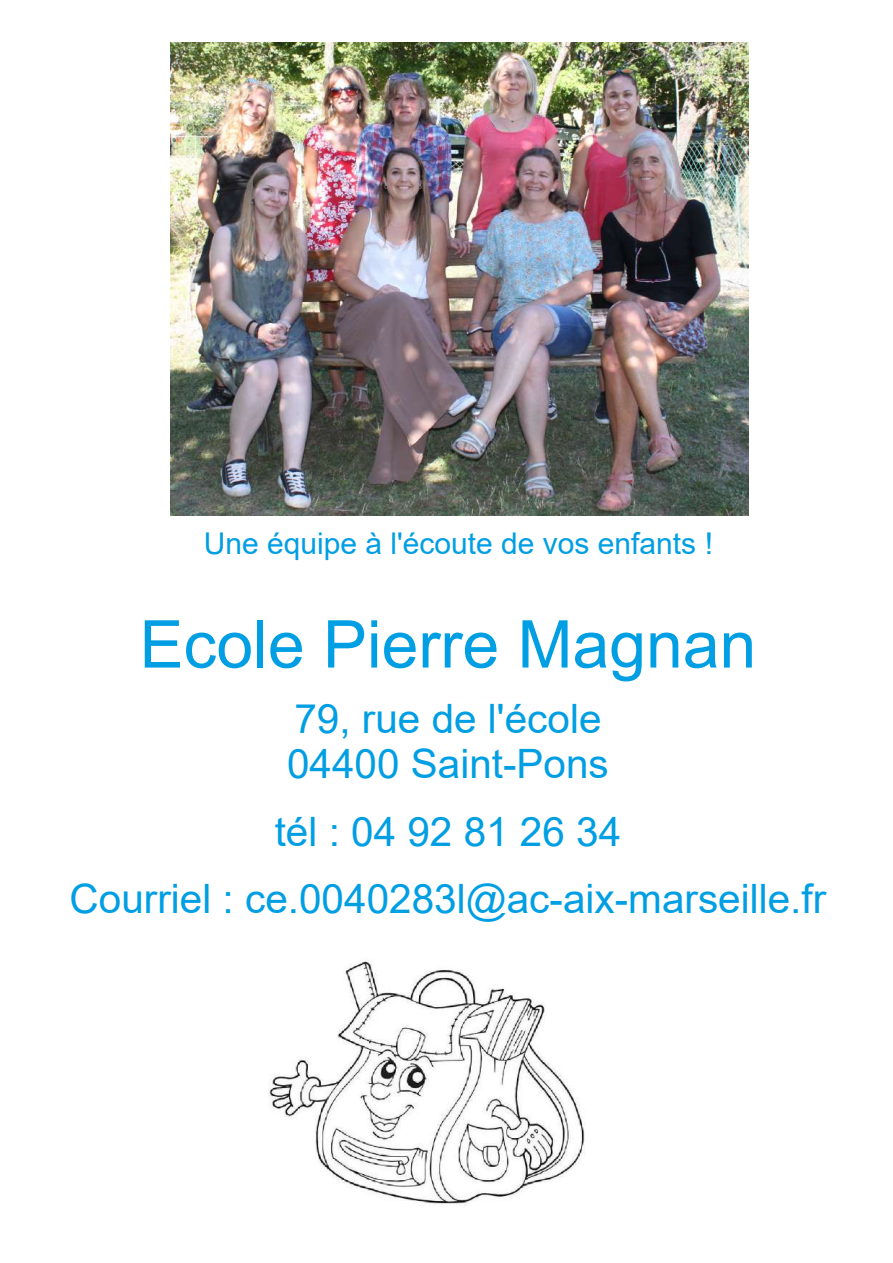
<style>
.page{position:relative;width:893px;height:1263px;background:#fff}
.page>*{position:absolute;margin:0;border:0;box-sizing:border-box;transform-origin:0 0}
.t1{font:66px "Arial";color:#009ee3}
.t2{font:40.5px/45px "Arial";color:#009ee3}
.t3{font:30px "Arial";color:#009ee3}
</style>
<div class="page">
<img style="left:170px;top:42px;width:578px;height:474px">
<img style="left:268px;top:960px;width:317px;height:246px">
<p class="t3" style="left:204px;top:526px;width:511px">Une équipe à l'écoute de vos enfants !</p>
<h1 class="t1" style="left:140px;top:608px;width:618px">Ecole Pierre Magnan</h1>
<p class="t2" style="left:287px;top:697px;width:323px">79, rue de l'école<br>04400 Saint-Pons</p>
<p class="t2" style="left:70px;top:798px;width:758px;line-height:67.5px;text-align:center">tél : 04 92 81 26 34<br>Courriel : ce.0040283l@ac-aix-marseille.fr</p>
</div>
